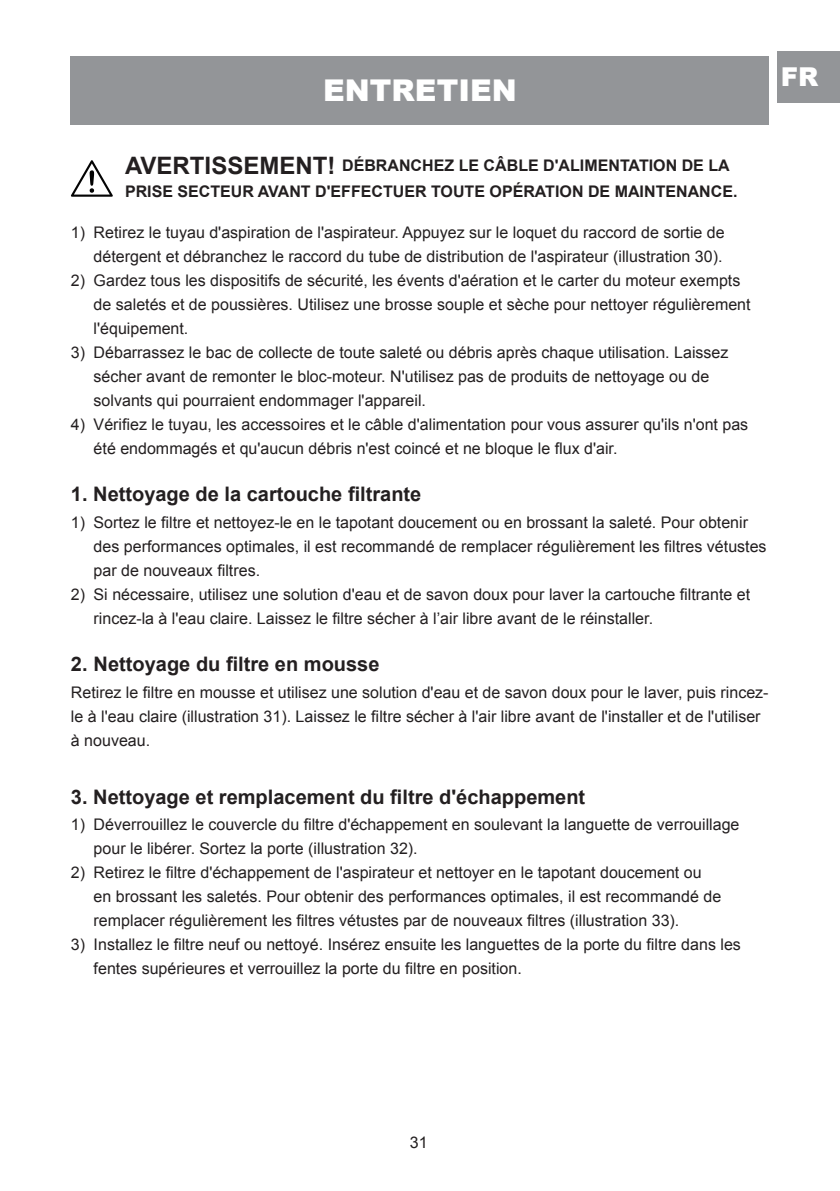
<style>
.page{position:relative;width:840px;height:1191px;background:#fff}
.page>*{position:absolute;margin:0;border:0;box-sizing:border-box;transform-origin:0 0}
.t1{font:900 30px "Arial";color:#fff}
.t2{font:900 26px "Arial";color:#fff}
.t3{font:700 20px "Arial";color:#231f20}
.t4{font:16px/24px "Arial";color:#231f20}
.t5{font:700 16px/26px "Arial";color:#231f20}
.s1{font-size:24px}
</style>
<div class="page">
<div style="left:777px;top:51px;width:62px;height:51px;background:#939598"></div>
<div style="left:71px;top:57px;width:697px;height:68px;background:#939598"></div>
<svg style="left:71px;top:160px;width:42px;height:37px"></svg>
<h1 class="t1" style="left:323px;top:69px;width:195px">ENTRETIEN</h1>
<h2 class="t2" style="left:780px;top:58px;width:39px">FR</h2>
<p class="t5" style="left:125px;top:153px;width:613px"><span class="s1">AVERTISSEMENT!</span> DÉBRANCHEZ LE CÂBLE D'ALIMENTATION DE LA<br>PRISE SECTEUR AVANT D'EFFECTUER TOUTE OPÉRATION DE MAINTENANCE.</p>
<p class="t4" style="left:71px;top:220px;width:655px;text-align:right">1) Retirez le tuyau d'aspiration de l'aspirateur. Appuyez sur le loquet du raccord de sortie de détergent et débranchez le raccord du tube de distribution de l'aspirateur (illustration 30).</p>
<p class="t4" style="left:94px;top:268px;width:658px;text-indent:-23px">2) Gardez tous les dispositifs de sécurité, les évents d'aération et le carter du moteur exempts de saletés et de poussières. Utilisez une brosse souple et sèche pour nettoyer régulièrement l'équipement.</p>
<p class="t4" style="left:94px;top:340px;width:636px;text-indent:-23px">3) Débarrassez le bac de collecte de toute saleté ou débris après chaque utilisation. Laissez sécher avant de remonter le bloc-moteur. N'utilisez pas de produits de nettoyage ou de solvants qui pourraient endommager l'appareil.</p>
<p class="t4" style="left:94px;top:412px;width:655px;text-indent:-23px">4) Vérifiez le tuyau, les accessoires et le câble d'alimentation pour vous assurer qu'ils n'ont pas été endommagés et qu'aucun débris n'est coincé et ne bloque le flux d'air.</p>
<p class="t3" style="left:71px;top:481px;width:352px">1. Nettoyage de la cartouche filtrante</p>
<p class="t4" style="left:94px;top:510px;width:674px;text-indent:-23px">1) Sortez le filtre et nettoyez-le en le tapotant doucement ou en brossant la saleté. Pour obtenir des performances optimales, il est recommandé de remplacer régulièrement les filtres vétustes par de nouveaux filtres.</p>
<p class="t4" style="left:94px;top:582px;width:657px;text-indent:-23px">2) Si nécessaire, utilisez une solution d'eau et de savon doux pour laver la cartouche filtrante et rincez-la à l'eau claire. Laissez le filtre sécher à l’air libre avant de le réinstaller.</p>
<p class="t3" style="left:71px;top:651px;width:310px">2. Nettoyage du filtre en mousse</p>
<p class="t4" style="left:71px;top:680px;width:698px">Retirez le filtre en mousse et utilisez une solution d'eau et de savon doux pour le laver, puis rincez&shy;le à l'eau claire (illustration 31). Laissez le filtre sécher à l'air libre avant de l'installer et de l'utiliser à nouveau.</p>
<p class="t3" style="left:71px;top:783px;width:515px">3. Nettoyage et remplacement du filtre d'échappement</p>
<p class="t4" style="left:94px;top:812px;width:647px;text-indent:-23px">1) Déverrouillez le couvercle du filtre d'échappement en soulevant la languette de verrouillage pour le libérer. Sortez la porte (illustration 32).</p>
<p class="t4" style="left:94px;top:860px;width:628px;text-indent:-23px">2) Retirez le filtre d'échappement de l'aspirateur et nettoyer en le tapotant doucement ou en brossant les saletés. Pour obtenir des performances optimales, il est recommandé de remplacer régulièrement les filtres vétustes par de nouveaux filtres (illustration 33).</p>
<p class="t4" style="left:94px;top:932px;width:648px;text-indent:-23px">3) Installez le filtre neuf ou nettoyé. Insérez ensuite les languettes de la porte du filtre dans les fentes supérieures et verrouillez la porte du filtre en position.</p>
<p class="t4" style="left:409px;top:1130px;width:19px">31</p>
</div>
